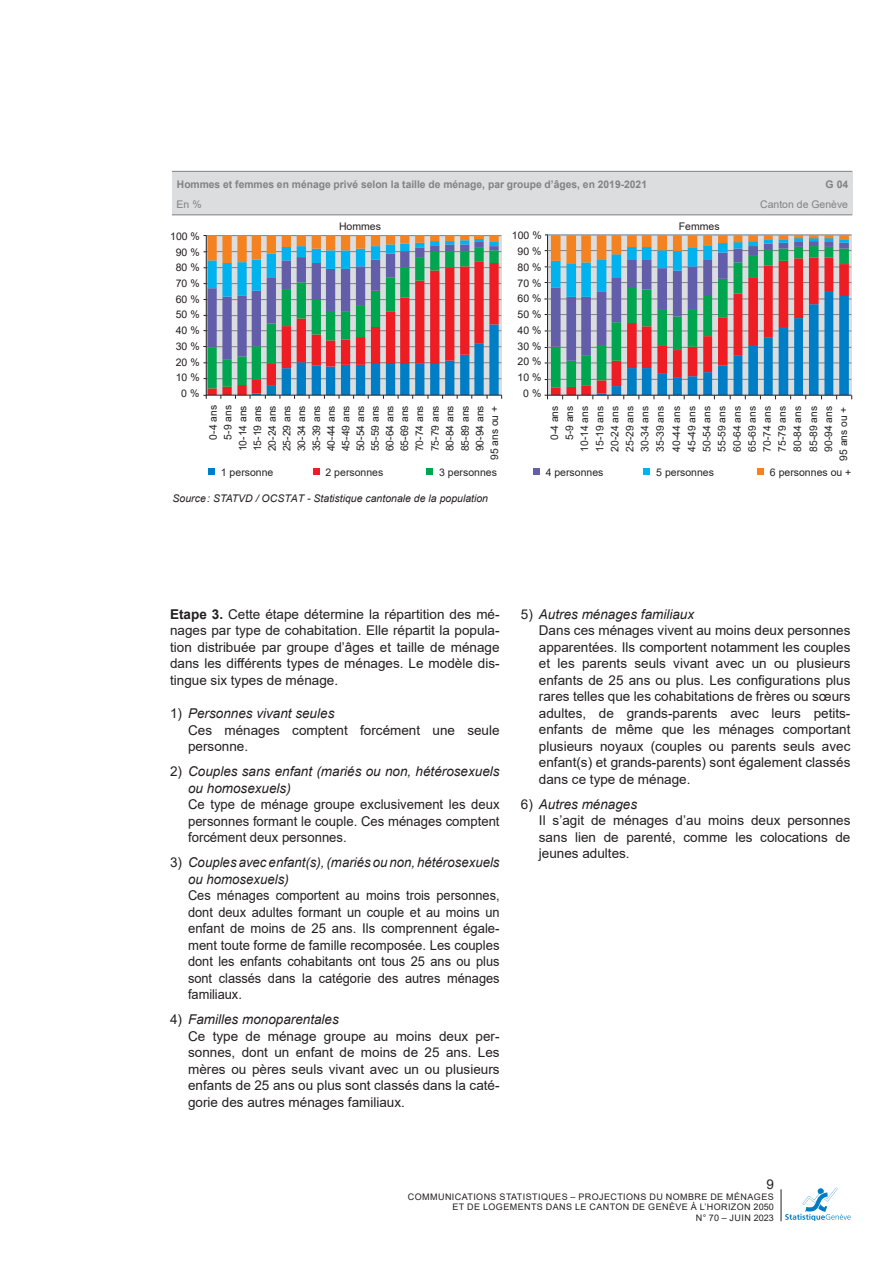
<style>
.page{position:relative;width:893px;height:1263px;background:#fff}
.page>*{position:absolute;margin:0;border:0;box-sizing:border-box;transform-origin:0 0}
.t1{font:13.5px/16.5px "Arial";color:#231f20;text-align:justify}
.t2{font:13.5px/16.5px "Arial";color:#231f20;text-align:justify;scale:.95 1}
.t3{font:italic 13.5px/16.5px "Arial";color:#231f20}
.t4{font:10.5px/15.1px "Arial";color:#231f20;text-align:right}
.t5{font:700 10.5px "Arial";color:#808285}
.t6{font:10.5px "Arial";color:#262324}
.t7{font:italic 10.5px "Arial";color:#231f20}
.t8{font:10.5px "Arial";color:#808285}
.t9{font:9px/10.5px "Arial";letter-spacing:.045em;color:#231f20;text-align:right}
.s1{font-weight:700}
.s2{font-style:normal}
</style>
<div class="page">
<hr style="left:781px;top:1189px;width:1px;height:32px;background:#231f20">
<svg style="left:785px;top:1188px;width:66px;height:32px"></svg>
<div style="left:172px;top:171px;width:680px;height:44px;background:#dcdddf"></div>
<hr style="left:172px;top:171px;width:680px;height:1px;background:#808285">
<hr style="left:172px;top:215px;width:680px;height:1px;background:#808285">
<div style="left:208px;top:468px;width:7px;height:7px;background:#007ec5"></div>
<div style="left:313px;top:468px;width:7px;height:7px;background:#ee1d23"></div>
<div style="left:426px;top:468px;width:7px;height:7px;background:#00a54f"></div>
<div style="left:533px;top:468px;width:7px;height:7px;background:#625ea9"></div>
<div style="left:643px;top:468px;width:7px;height:7px;background:#00b3ef"></div>
<div style="left:757px;top:468px;width:7px;height:7px;background:#f58220"></div>
<svg style="left:203px;top:235px;width:299px;height:164px;background:#95939a"></svg>
<hr style="left:474px;top:235px;width:10px;height:4px;background:#f58220">
<hr style="left:206px;top:395px;width:296px;height:1px;background:#231f20">
<svg style="left:544px;top:235px;width:308px;height:164px;background:#8e98a1"></svg>
<p class="t5" style="left:177px;top:177px;width:472px">Hommes et femmes en ménage privé selon la taille de ménage, par groupe d’âges, en 2019-2021</p>
<p class="t5" style="left:826px;top:177px;width:24px">G 04</p>
<p class="t8" style="left:177px;top:198px;width:27px">En %</p>
<p class="t8" style="left:760px;top:198px;width:89px">Canton de Genève</p>
<p class="t4" style="left:170px;top:228px;width:31px">100 %</p>
<p class="t4" style="left:339px;top:219px;width:43px">Hommes</p>
<p class="t4" style="left:679px;top:219px;width:42px">Femmes</p>
<p class="t4" style="left:512px;top:228px;width:31px">100 %</p>
<p class="t4" style="left:176px;top:244px;width:25px">90 %</p>
<p class="t4" style="left:518px;top:244px;width:25px">90 %</p>
<p class="t4" style="left:176px;top:260px;width:25px">80 %</p>
<p class="t4" style="left:518px;top:260px;width:25px">80 %</p>
<p class="t4" style="left:176px;top:276px;width:25px">70 %</p>
<p class="t4" style="left:518px;top:275px;width:25px">70 %</p>
<p class="t4" style="left:176px;top:291px;width:25px">60 %</p>
<p class="t4" style="left:518px;top:291px;width:25px">60 %</p>
<p class="t4" style="left:176px;top:307px;width:25px">50 %</p>
<p class="t4" style="left:518px;top:307px;width:25px">50 %</p>
<p class="t4" style="left:176px;top:323px;width:25px">40 %</p>
<p class="t4" style="left:518px;top:323px;width:25px">40 %</p>
<p class="t4" style="left:176px;top:339px;width:25px">30 %</p>
<p class="t4" style="left:518px;top:338px;width:25px">30 %</p>
<p class="t4" style="left:176px;top:354px;width:25px">20 %</p>
<p class="t4" style="left:518px;top:354px;width:25px">20 %</p>
<p class="t4" style="left:176px;top:370px;width:25px">10 %</p>
<p class="t4" style="left:518px;top:370px;width:25px">10 %</p>
<p class="t4" style="left:181px;top:386px;width:20px">0 %</p>
<p class="t4" style="left:523px;top:386px;width:20px">0 %</p>
<p class="t4" style="left:206px;top:451px;width:48px;line-height:14.7px;rotate:-90deg">0-4 ans<br>5-9 ans<br>10-14 ans<br>15-19 ans<br>20-24 ans<br>25-29 ans<br>30-34 ans<br>35-39 ans<br>40-44 ans<br>45-49 ans<br>50-54 ans<br>55-59 ans<br>60-64 ans<br>65-69 ans<br>70-74 ans</p>
<p class="t4" style="left:428px;top:460px;width:56px;rotate:-90deg">75-79 ans<br>80-84 ans<br>85-89 ans<br>90-94 ans<br>95 ans ou +</p>
<p class="t4" style="left:547px;top:452px;width:48px;rotate:-90deg">0-4 ans<br>5-9 ans<br>10-14 ans<br>15-19 ans<br>20-24 ans<br>25-29 ans<br>30-34 ans<br>35-39 ans</p>
<p class="t4" style="left:669px;top:452px;width:47px;text-align:justify;rotate:-90deg">40-44 ans 45-49 ans 50-54 ans 55-59 ans 60-64 ans 65-69 ans 70-74 ans 75-79 ans 80-84 ans</p>
<p class="t4" style="left:806px;top:461px;width:56px;rotate:-90deg">85-89 ans<br>90-94 ans<br>95 ans ou +</p>
<p class="t6" style="left:221px;top:465px;width:54px">1 personne</p>
<p class="t6" style="left:326px;top:465px;width:59px">2 personnes</p>
<p class="t6" style="left:439px;top:465px;width:59px">3 personnes</p>
<p class="t6" style="left:546px;top:465px;width:59px">4 personnes</p>
<p class="t6" style="left:656px;top:465px;width:59px">5 personnes</p>
<p class="t6" style="left:770px;top:465px;width:83px">6 personnes ou +</p>
<p class="t7" style="left:173px;top:492px;width:317px">Source: STATVD / OCSTAT - Statistique cantonale de la population</p>
<p class="t1" style="left:170px;top:606px;width:331px"><span class="s1">Etape 3.</span> Cette étape détermine la répartition des mé&shy;nages par type de cohabitation. Elle répartit la popula&shy;tion distribuée par groupe d’âges et taille de ménage dans les différents types de ménages. Le modèle dis&shy;tingue six types de ménage.</p>
<p class="t3" style="left:170px;top:705px;width:166px"><span class="s2">1)</span> Personnes vivant seules</p>
<p class="t1" style="left:188px;top:722px;width:313px">Ces ménages comptent forcément une seule personne.</p>
<p class="t3" style="left:188px;top:764px;width:313px;text-indent:-18px"><span class="s2">2)</span> Couples sans enfant (mariés ou non, hétérosexuels ou homosexuels)</p>
<p class="t1" style="left:188px;top:796px;width:313px">Ce type de ménage groupe exclusivement les deux personnes formant le couple. Ces ménages comptent forcément deux personnes.</p>
<p class="t3" style="left:188px;top:855px;width:313px;text-indent:-18px"><span class="s2">3)</span> Couples avec enfant(s), (mariés ou non, hétérosexuels ou homosexuels)</p>
<p class="t2" style="left:188px;top:887px;width:329px">Ces ménages comportent au moins trois personnes, dont deux adultes formant un couple et au moins un enfant de moins de 25 ans. Ils comprennent égale&shy;ment toute forme de famille recomposée. Les couples dont les enfants cohabitants ont tous 25 ans ou plus sont classés dans la catégorie des autres ménages familiaux.</p>
<p class="t3" style="left:170px;top:1012px;width:170px"><span class="s2">4)</span> Familles monoparentales</p>
<p class="t1" style="left:188px;top:1028px;width:313px">Ce type de ménage groupe au moins deux per&shy;sonnes, dont un enfant de moins de 25 ans. Les mères ou pères seuls vivant avec un ou plusieurs enfants de 25 ans ou plus sont classés dans la caté&shy;gorie des autres ménages familiaux.</p>
<p class="t3" style="left:521px;top:606px;width:175px"><span class="s2">5)</span> Autres ménages familiaux</p>
<p class="t1" style="left:539px;top:622px;width:313px">Dans ces ménages vivent au moins deux personnes apparentées. Ils comportent notamment les couples et les parents seuls vivant avec un ou plusieurs enfants de 25 ans ou plus. Les configurations plus rares telles que les cohabitations de frères ou sœurs adultes, de grands-parents avec leurs petits&shy;enfants de même que les ménages comportant plusieurs noyaux (couples ou parents seuls avec enfant(s) et grands-parents) sont également classés dans ce type de ménage.</p>
<p class="t3" style="left:521px;top:796px;width:118px"><span class="s2">6)</span> Autres ménages</p>
<p class="t1" style="left:539px;top:812px;width:313px">Il s’agit de ménages d’au moins deux personnes sans lien de parenté, comme les colocations de jeunes adultes.</p>
<p class="t1" style="left:766px;top:1176px;width:9px">9</p>
<p class="t9" style="left:408px;top:1191px;width:367px">COMMUNICATIONS STATISTIQUES – PROJECTIONS DU NOMBRE DE MÉNAGES<br>ET DE LOGEMENTS DANS LE CANTON DE GENÈVE À L’HORIZON 2050<br>N° 70 – JUIN 2023</p>
</div>
